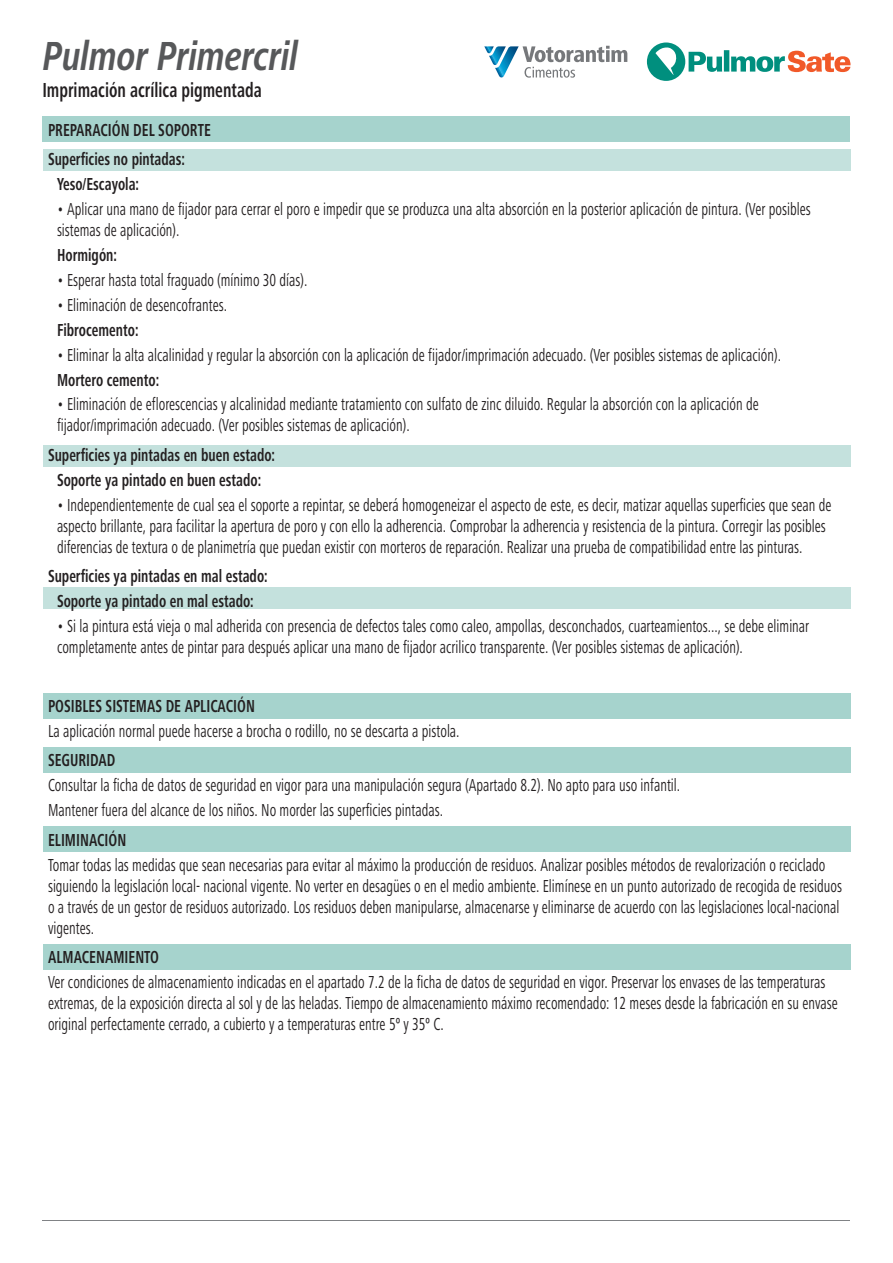
<style>
.page{position:relative;width:893px;height:1263px;background:#fff}
.page>*{position:absolute;margin:0;border:0;box-sizing:border-box;transform-origin:0 0}
.t1{font:italic 700 42px "Frutiger Next LT";color:#57585a;scale:.75 1}
.t2{font:700 condensed 21px "Frutiger Next LT";color:#231f20;scale:.8 1}
.t3{font:condensed 18px/21px "Frutiger Next LT";color:#231f20;scale:.8 1}
.t4{font:700 condensed 18px/24.9px "Frutiger Next LT";color:#231f20;text-align:center;scale:.8 1}
</style>
<div class="page">
<div style="left:43px;top:693px;width:807px;height:26px;background:#a6d3cd"></div>
<div style="left:43px;top:747px;width:807px;height:26px;background:#a6d3cd"></div>
<div style="left:43px;top:826px;width:807px;height:26px;background:#a6d3cd"></div>
<div style="left:43px;top:944px;width:807px;height:25px;background:#a6d3cd"></div>
<div style="left:43px;top:116px;width:807px;height:25px;background:#a6d3cd"></div>
<div style="left:43px;top:150px;width:807px;height:21px;background:#c4e1dd"></div>
<div style="left:43px;top:446px;width:807px;height:21px;background:#c4e1dd"></div>
<div style="left:43px;top:587px;width:807px;height:21px;background:#c4e1dd"></div>
<hr style="left:43px;top:1220px;width:807px;height:1px;background:#808285">
<svg style="left:647px;top:43px;width:203px;height:38px"></svg>
<svg style="left:484px;top:46px;width:143px;height:32px"></svg>
<h1 class="t1" style="left:43px;top:32px;width:341px">Pulmor Primercril</h1>
<p class="t2" style="left:42px;top:78px;width:276px">Imprimación acrílica pigmentada</p>
<p class="t4" style="left:48px;top:115px;width:205px;line-height:29.4px;text-align:left">PREPARACIÓN DEL SOPORTE<br>Superficies no pintadas:</p>
<p class="t4" style="left:57px;top:172px;width:104px">Yeso/Escayola:</p>
<p class="t3" style="left:57px;top:199px;width:944px">• Aplicar una mano de fijador para cerrar el poro e impedir que se produzca una alta absorción en la posterior aplicación de pintura. (Ver posibles sistemas de aplicación).</p>
<p class="t4" style="left:57px;top:243px;width:77px">Hormigón:</p>
<p class="t3" style="left:57px;top:270px;width:315px">• Esperar hasta total fraguado (mínimo 30 días).</p>
<p class="t3" style="left:57px;top:294px;width:214px">• Eliminación de desencofrantes.</p>
<p class="t4" style="left:57px;top:317px;width:103px">Fibrocemento:</p>
<p class="t3" style="left:57px;top:344px;width:906px">• Eliminar la alta alcalinidad y regular la absorción con la aplicación de fijador/imprimación adecuado. (Ver posibles sistemas de aplicación).</p>
<p class="t4" style="left:57px;top:367px;width:129px">Mortero cemento:</p>
<p class="t3" style="left:57px;top:394px;width:879px">• Eliminación de eflorescencias y alcalinidad mediante tratamiento con sulfato de zinc diluido. Regular la absorción con la aplicación de fijador/imprimación adecuado. (Ver posibles sistemas de aplicación).</p>
<p class="t4" style="left:48px;top:442px;width:285px">Superficies ya pintadas en buen estado:<br>Soporte ya pintado en buen estado:</p>
<p class="t3" style="left:57px;top:494px;width:970px">• Independientemente de cual sea el soporte a repintar, se deberá homogeneizar el aspecto de este, es decir, matizar aquellas superficies que sean de aspecto brillante, para facilitar la apertura de poro y con ello la adherencia. Comprobar la adherencia y resistencia de la pintura. Corregir las posibles diferencias de textura o de planimetría que puedan existir con morteros de reparación. Realizar una prueba de compatibilidad entre las pinturas.</p>
<p class="t4" style="left:48px;top:564px;width:276px">Superficies ya pintadas en mal estado:<br>Soporte ya pintado en mal estado:</p>
<p class="t3" style="left:57px;top:615px;width:942px">• Si la pintura está vieja o mal adherida con presencia de defectos tales como caleo, ampollas, desconchados, cuarteamientos..., se debe eliminar completamente antes de pintar para después aplicar una mano de fijador acrilico transparente. (Ver posibles sistemas de aplicación).</p>
<p class="t4" style="left:48px;top:694px;width:260px">POSIBLES SISTEMAS DE APLICACIÓN</p>
<p class="t3" style="left:48px;top:721px;width:516px">La aplicación normal puede hacerse a brocha o rodillo, no se descarta a pistola.</p>
<p class="t4" style="left:48px;top:748px;width:86px">SEGURIDAD</p>
<p class="t3" style="left:48px;top:773px;width:792px;line-height:24.9px">Consultar la ficha de datos de seguridad en vigor para una manipulación segura (Apartado 8.2). No apto para uso infantil.<br>Mantener fuera del alcance de los niños. No morder las superficies pintadas.</p>
<p class="t4" style="left:48px;top:827px;width:99px">ELIMINACIÓN</p>
<p class="t3" style="left:48px;top:854px;width:994px">Tomar todas las medidas que sean necesarias para evitar al máximo la producción de residuos. Analizar posibles métodos de revalorización o reciclado siguiendo la legislación local- nacional vigente. No verter en desagües o en el medio ambiente. Elimínese en un punto autorizado de recogida de residuos o a través de un gestor de residuos autorizado. Los residuos deben manipularse, almacenarse y eliminarse de acuerdo con las legislaciones local-nacional vigentes.</p>
<p class="t4" style="left:48px;top:944px;width:140px">ALMACENAMIENTO</p>
<p class="t3" style="left:48px;top:971px;width:989px">Ver condiciones de almacenamiento indicadas en el apartado 7.2 de la ficha de datos de seguridad en vigor. Preservar los envases de las temperaturas extremas, de la exposición directa al sol y de las heladas. Tiempo de almacenamiento máximo recomendado: 12 meses desde la fabricación en su envase original perfectamente cerrado, a cubierto y a temperaturas entre 5º y 35º C.</p>
</div>
